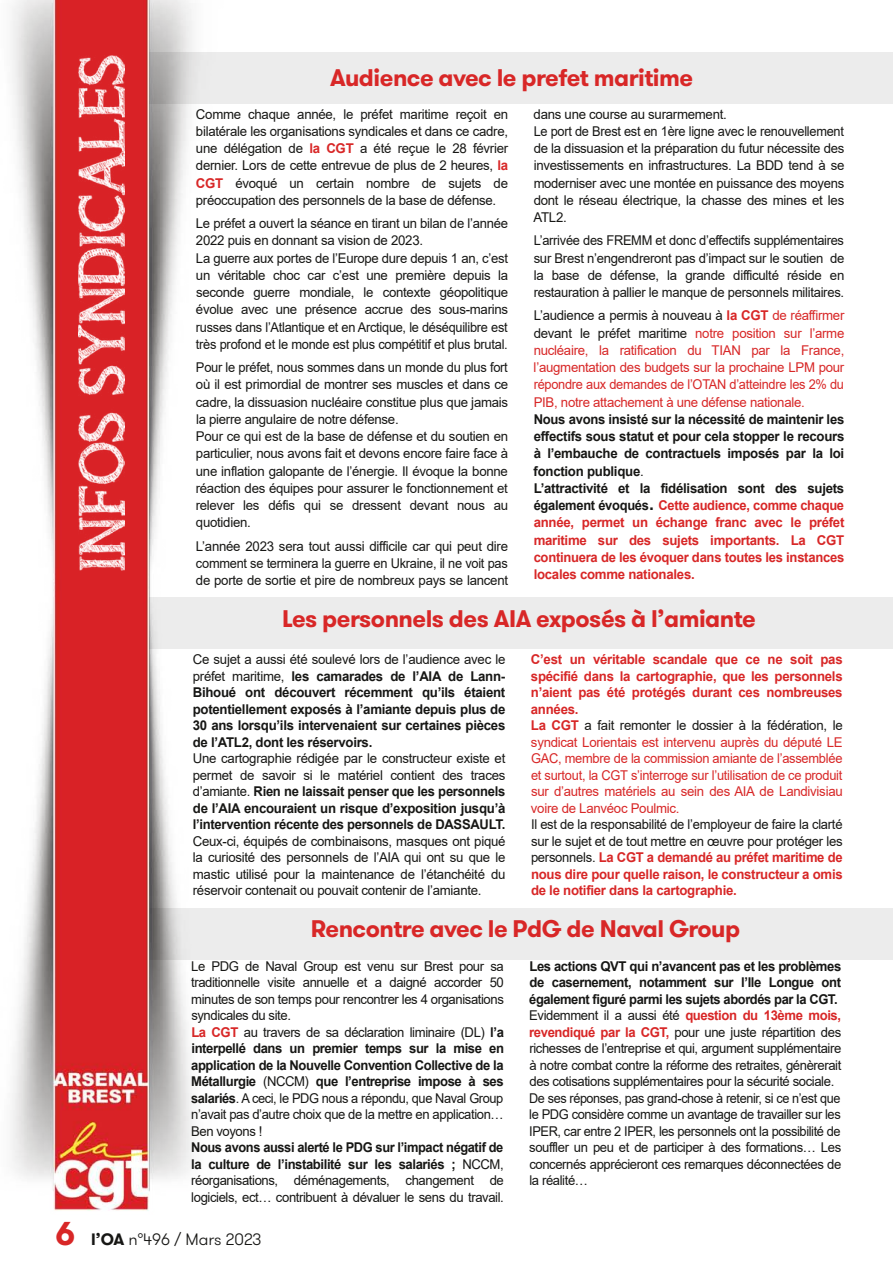
<style>
.page{position:relative;width:893px;height:1263px;background:#fff}
.page>*{position:absolute;margin:0;border:0;box-sizing:border-box;transform-origin:0 0}
.t1{font:700 24px "GT Walsheim Pro";letter-spacing:-.02em;color:#d82727}
.t2{font:300 16.5px "GT Walsheim Pro";color:#171715}
.t3{font:13.5px/16.5px "Arial";letter-spacing:-.02em;color:#171715;text-align:justify}
.t4{font:13.5px/16.5px "Arial";letter-spacing:-.02em;color:#d82727;text-align:justify}
.t5{font:13.5px/17.2px "Arial";letter-spacing:-.02em;color:#171715;scale:.96 1}
.t6{font:700 13.5px/17.2px "Arial";letter-spacing:-.02em;color:#171715}
.t7{font:700 13.5px/16.5px "Arial";letter-spacing:-.02em;color:#171715;text-align:justify;scale:.96 1}
.t8{font:13.5px/17.2px "Arial";letter-spacing:-.02em;color:#171715;text-align:justify;scale:.95 1}
.s1{font-weight:700;color:#d82727}
.s2{color:#171715}
.s3{font-weight:700}
.s4{font-weight:400}
.s5{font-size:18px}
.s6{color:#d82727}
.s7{font-weight:700;font-size:33px;color:#d82727}
</style>
<div class="page">
<div style="left:60px;top:53px;width:833px;height:51px;background:#ececec"></div>
<div style="left:77px;top:597px;width:816px;height:51px;background:#ececec"></div>
<div style="left:72px;top:908px;width:821px;height:51px;background:#ececec"></div>
<img style="left:11px;top:0;width:224px;height:1211px">
<img style="left:79px;top:56px;width:45px;height:514px">
<h1 class="t1" style="left:330px;top:62px;width:364px">Audience avec le prefet maritime</h1>
<p class="t3" style="left:196px;top:105px;width:314px;line-height:17.2px">Comme chaque année, le préfet maritime reçoit en bilatérale les organisations syndicales et dans ce cadre, une délégation de <span class="s1">la CGT</span> a été reçue le 28 février dernier. Lors de cette entrevue de plus de 2 heures, <span class="s1">la CGT</span> évoqué un certain nombre de sujets de préoccupation des personnels de la base de défense.</p>
<p class="t3" style="left:196px;top:215px;width:314px;line-height:17.2px;text-align:left">Le préfet a ouvert la séance en tirant un bilan de l’année 2022 puis en donnant sa vision de 2023.<br>La guerre aux portes de l’Europe dure depuis 1 an, c’est un véritable choc car c’est une première depuis la seconde guerre mondiale, le contexte géopolitique évolue avec une présence accrue des sous-marins russes dans l’Atlantique et en Arctique, le déséquilibre est très profond et le monde est plus compétitif et plus brutal.</p>
<p class="t5" style="left:196px;top:359px;width:327px">Pour le préfet, nous sommes dans un monde du plus fort où il est primordial de montrer ses muscles et dans ce cadre, la dissuasion nucléaire constitue plus que jamais la pierre angulaire de notre défense.<br>Pour ce qui est de la base de défense et du soutien en particulier, nous avons fait et devons encore faire face à une inflation galopante de l’énergie. Il évoque la bonne réaction des équipes pour assurer le fonctionnement et relever les défis qui se dressent devant nous au quotidien.</p>
<p class="t3" style="left:196px;top:537px;width:314px;line-height:17.2px">L’année 2023 sera tout aussi difficile car qui peut dire comment se terminera la guerre en Ukraine, il ne voit pas de porte de sortie et pire de nombreux pays se lancent</p>
<p class="t3" style="left:534px;top:105px;width:312px;line-height:17.2px;text-align:left">dans une course au surarmement.<br>Le port de Brest est en 1ère ligne avec le renouvellement de la dissuasion et la préparation du futur nécessite des investissements en infrastructures. La BDD tend à se moderniser avec une montée en puissance des moyens dont le réseau électrique, la chasse des mines et les ATL2.</p>
<p class="t8" style="left:534px;top:232px;width:329px">L’arrivée des FREMM et donc d’effectifs supplémentaires sur Brest n’engendreront pas d’impact sur le soutien de la base de défense, la grande difficulté réside en restauration à pallier le manque de personnels militaires.</p>
<p class="t4" style="left:534px;top:307px;width:312px;line-height:17.2px"><span class="s2">L’audience a permis à nouveau à</span> <span class="s3">la CGT</span> de réaffirmer <span class="s2">devant le préfet maritime</span> notre position sur l’arme nucléaire, la ratification du TIAN par la France, l’augmentation des budgets sur la prochaine LPM pour répondre aux demandes de l’OTAN d’atteindre les 2% du PIB, notre attachement à une défense nationale.</p>
<p class="t6" style="left:534px;top:411px;width:312px">Nous avons insisté sur la nécessité de maintenir les effectifs sous statut et pour cela stopper le recours à l’embauche de contractuels imposés par la loi fonction publique<span class="s4">.<br></span>L’attractivité et la fidélisation sont des sujets également évoqués<span class="s5">.</span> <span class="s6">Cette audience, comme chaque année, permet un échange franc avec le préfet maritime sur des sujets importants. La CGT continuera de les évoquer dans toutes les instances locales comme nationales.</span></p>
<h1 class="t1" style="left:282px;top:603px;width:475px">Les personnels des AIA exposés à l’amiante</h1>
<p class="t6" style="left:193px;top:651px;width:314px;line-height:16.5px;text-align:justify"><span class="s4">Ce sujet a aussi été soulevé lors de l’audience avec le préfet maritime,</span> les camarades de l’AIA de Lann-Bihoué ont découvert récemment qu’ils étaient potentiellement exposés à l’amiante depuis plus de 30 ans lorsqu’ils intervenaient sur certaines pièces de l’ATL2, dont les réservoirs.</p>
<p class="t7" style="left:193px;top:750px;width:327px"><span class="s4">Une cartographie rédigée par le constructeur existe et permet de savoir si le matériel contient des traces d’amiante.</span> Rien ne laissait penser que les personnels de l’AIA encouraient un risque d’exposition jusqu’à l’intervention récente des personnels de DASSAULT.</p>
<p class="t3" style="left:193px;top:832px;width:314px">Ceux-ci, équipés de combinaisons, masques ont piqué la curiosité des personnels de l’AIA qui ont su que le mastic utilisé pour la maintenance de l’étanchéité du réservoir contenait ou pouvait contenir de l’amiante.</p>
<p class="t4" style="left:531px;top:651px;width:313px;text-align:left"><span class="s3">C’est un véritable scandale que ce ne soit pas spécifié dans la cartographie, que les personnels n’aient pas été protégés durant ces nombreuses années.<br>La CGT</span> <span class="s2">a fait remonter le dossier à la fédération, le </span>syndicat Lorientais est intervenu auprès du député LE GAC, membre de la commission amiante de l’assemblée et surtout, la CGT s’interroge sur l’utilisation de ce produit sur d’autres matériels au sein des AIA de Landivisiau voire de Lanvéoc Poulmic.</p>
<p class="t5" style="left:531px;top:816px;width:326px;line-height:16.5px;text-align:justify">Il est de la responsabilité de l’employeur de faire la clarté sur le sujet et de tout mettre en œuvre pour protéger les personnels. <span class="s1">La CGT a demandé au préfet maritime de nous dire pour quelle raison, le constructeur a omis de le notifier dans la cartographie.</span></p>
<h1 class="t1" style="left:311px;top:913px;width:431px">Rencontre avec le PdG de Naval Group</h1>
<p class="t3" style="left:191px;top:957px;width:314px;text-align:left">Le PDG de Naval Group est venu sur Brest pour sa traditionnelle visite annuelle et a daigné accorder 50 minutes de son temps pour rencontrer les 4 organisations syndicales du site.<br><span class="s1">La CGT</span> au travers de sa déclaration liminaire (DL) <span class="s3">l’a interpellé dans un premier temps sur la mise en application de la Nouvelle Convention Collective de la Métallurgie</span> (NCCM) <span class="s3">que l’entreprise impose à ses salariés</span>. A ceci, le PDG nous a répondu, que Naval Group n’avait pas d’autre choix que de la mettre en application… Ben voyons !</p>
<p class="t3" style="left:191px;top:1139px;width:314px"><span class="s3">Nous avons aussi alerté le PDG sur l’impact négatif de la culture de l’instabilité sur les salariés ;</span> NCCM, réorganisations, déménagements, changement de logiciels, ect… contribuent à dévaluer le sens du travail.</p>
<p class="t3" style="left:529px;top:957px;width:314px;text-align:left"><span class="s3">Les actions QVT qui n’avancent pas et les problèmes de casernement, notamment sur l’Ile Longue ont également figuré parmi les sujets abordés par la CGT.<br></span>Evidemment il a aussi été <span class="s1">question du 13ème mois, revendiqué par la CGT,</span> pour une juste répartition des richesses de l’entreprise et qui, argument supplémentaire à notre combat contre la réforme des retraites, génèrerait des cotisations supplémentaires pour la sécurité sociale.<br>De ses réponses, pas grand-chose à retenir, si ce n’est que le PDG considère comme un avantage de travailler sur les IPER, car entre 2 IPER, les personnels ont la possibilité de souffler un peu et de participer à des formations… Les concernés apprécieront ces remarques déconnectées de la réalité…</p>
<p class="t2" style="left:55px;top:1229px;width:208px"><span class="s7">6</span> <span class="s3">l’OA</span> n°496 / Mars 2023</p>
</div>
